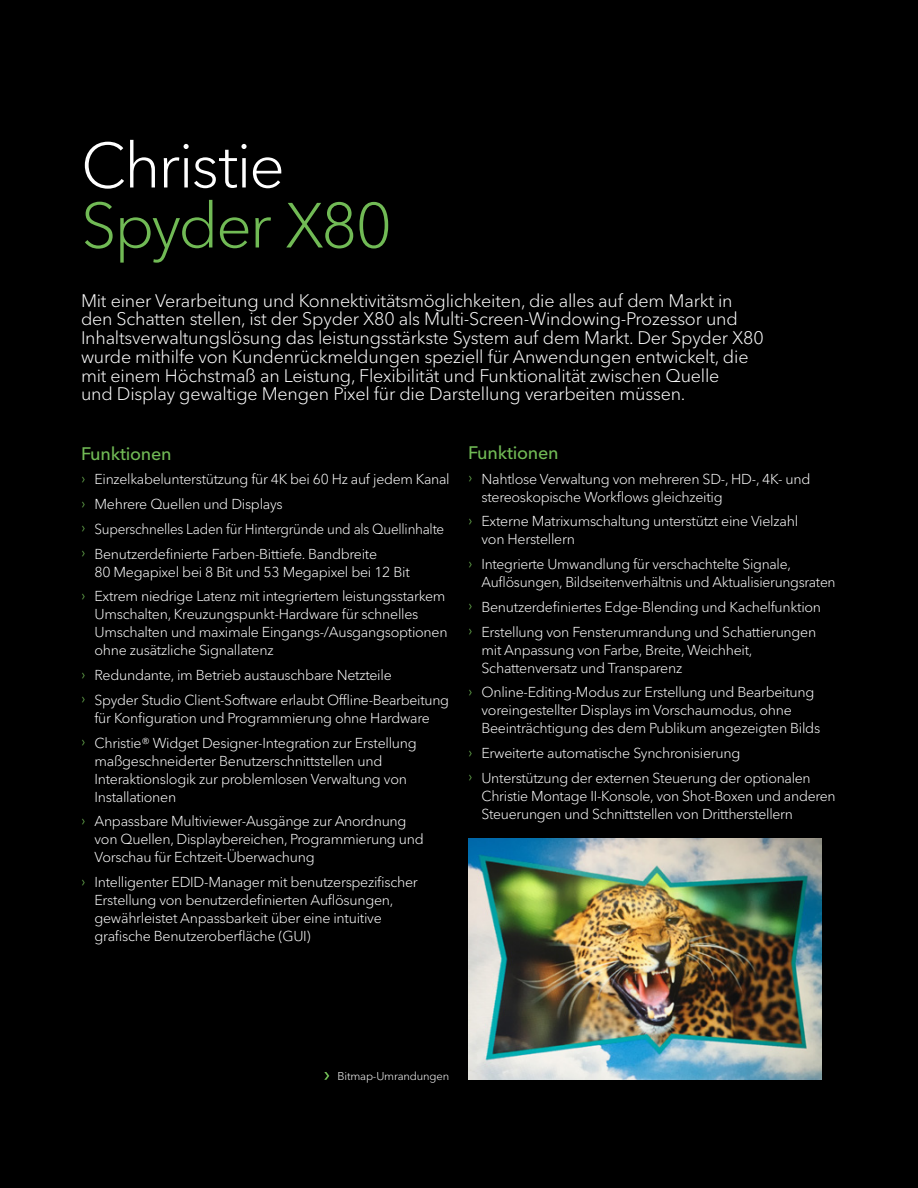
<style>
.page{position:relative;width:918px;height:1188px;background:#000}
.page>*{position:absolute;margin:0;border:0;box-sizing:border-box;transform-origin:0 0}
.Headline_final{font:300 63px/60px "Avenir Next Cyr";letter-spacing:-.035em;color:#71ba55}
.bodyCopy_final-13{font:300 18px/18.8px "Avenir Next Cyr";letter-spacing:-.01em;color:#fff}
.bodyCopy_final-13-2{font:500 18px "Avenir Next Cyr";letter-spacing:-.01em;color:#71ba55}
.t1{font:300 14.25px/18px "Avenir Next Cyr";letter-spacing:-.02em;color:#fff}
.t2{font:300 14.25px "Avenir Next Cyr";letter-spacing:-.02em;color:#fff;scale:.95 1}
.calloutCopy_final-13{font:300 11.25px "Avenir Next Cyr";letter-spacing:-.01em;color:#fff}
.s1{color:#fff}
.s2{color:#71ba55}
</style>
<div class="page">
<img style="left:468px;top:838px;width:354px;height:242px">
<svg style="left:324px;top:1072px;width:5px;height:8px"></svg>
<p class="Headline_final" style="left:81px;top:136px;width:312px"><span class="s1">Christie<br></span>Spyder X80</p>
<p class="bodyCopy_final-13" style="left:81px;top:291px;width:684px">Mit einer Verarbeitung und Konnektivitätsmöglichkeiten, die alles auf dem Markt in den Schatten stellen, ist der Spyder X80 als Multi-Screen-Windowing-Prozessor und Inhaltsverwaltungslösung das leistungsstärkste System auf dem Markt. Der Spyder X80 wurde mithilfe von Kundenrückmeldungen speziell für Anwendungen entwickelt, die mit einem Höchstmaß an Leistung, Flexibilität und Funktionalität zwischen Quelle<br>und Display gewaltige Mengen Pixel für die Darstellung verarbeiten müssen.</p>
<p class="bodyCopy_final-13-2" style="left:81px;top:443px;width:92px">Funktionen</p>
<p class="t1" style="left:81px;top:471px;width:370px"><span class="s2">›</span> Einzelkabelunterstützung für 4K bei 60 Hz auf jedem Kanal</p>
<p class="t1" style="left:81px;top:495px;width:203px"><span class="s2">›</span> Mehrere Quellen und Displays</p>
<p class="t2" style="left:81px;top:521px;width:384px"><span class="s2">›</span> Superschnelles Laden für Hintergründe und als Quellinhalte</p>
<p class="t1" style="left:94px;top:545px;width:317px;text-indent:-14px"><span class="s2">›</span> Benutzerdefinierte Farben-Bittiefe. Bandbreite<br>80 Megapixel bei 8 Bit und 53 Megapixel bei 12 Bit</p>
<p class="t1" style="left:94px;top:588px;width:355px;text-indent:-14px"><span class="s2">›</span> Extrem niedrige Latenz mit integriertem leistungsstarkem Umschalten, Kreuzungspunkt-Hardware für schnelles Umschalten und maximale Eingangs-/Ausgangsoptionen ohne zusätzliche Signallatenz</p>
<p class="t1" style="left:81px;top:666px;width:312px"><span class="s2">›</span> Redundante, im Betrieb austauschbare Netzteile</p>
<p class="t1" style="left:81px;top:691px;width:370px;text-align:center"><span class="s2">›</span> Spyder Studio Client-Software erlaubt Offline-Bearbeitung für Konfiguration und Programmierung ohne Hardware</p>
<p class="t1" style="left:94px;top:734px;width:324px;text-indent:-14px"><span class="s2">›</span> Christie® Widget Designer-Integration zur Erstellung maßgeschneiderter Benutzerschnittstellen und Interaktionslogik zur problemlosen Verwaltung von Installationen</p>
<p class="t1" style="left:94px;top:813px;width:331px;text-indent:-14px"><span class="s2">›</span> Anpassbare Multiviewer-Ausgänge zur Anordnung von Quellen, Displaybereichen, Programmierung und<br>Vorschau für Echtzeit-Überwachung</p>
<p class="t1" style="left:94px;top:873px;width:325px;text-indent:-14px"><span class="s2">›</span> Intelligenter EDID-Manager mit benutzerspezifischer Erstellung von benutzerdefinierten Auflösungen, gewährleistet Anpassbarkeit über eine intuitive grafische Benutzeroberfläche (GUI)</p>
<p class="bodyCopy_final-13-2" style="left:468px;top:442px;width:92px">Funktionen</p>
<p class="t1" style="left:482px;top:470px;width:331px;text-indent:-14px"><span class="s2">›</span> Nahtlose Verwaltung von mehreren SD-, HD-, 4K- und stereoskopische Workflows gleichzeitig</p>
<p class="t1" style="left:482px;top:513px;width:318px;text-indent:-14px"><span class="s2">›</span> Externe Matrixumschaltung unterstützt eine Vielzahl von Herstellern</p>
<p class="t1" style="left:482px;top:555px;width:356px;text-indent:-14px"><span class="s2">›</span> Integrierte Umwandlung für verschachtelte Signale,<br>Auflösungen, Bildseitenverhältnis und Aktualisierungsraten</p>
<p class="t1" style="left:468px;top:598px;width:355px"><span class="s2">›</span> Benutzerdefiniertes Edge-Blending und Kachelfunktion</p>
<p class="t1" style="left:482px;top:623px;width:336px;text-indent:-14px"><span class="s2">›</span> Erstellung von Fensterumrandung und Schattierungen mit Anpassung von Farbe, Breite, Weichheit,<br>Schattenversatz und Transparenz</p>
<p class="t1" style="left:482px;top:684px;width:340px;text-indent:-14px"><span class="s2">›</span> Online-Editing-Modus zur Erstellung und Bearbeitung voreingestellter Displays im Vorschaumodus, ohne<br>Beeinträchtigung des dem Publikum angezeigten Bilds</p>
<p class="t1" style="left:468px;top:744px;width:274px"><span class="s2">›</span> Erweiterte automatische Synchronisierung</p>
<p class="t1" style="left:482px;top:769px;width:356px;text-indent:-14px"><span class="s2">›</span> Unterstützung der externen Steuerung der optionalen<br>Christie Montage II-Konsole, von Shot-Boxen und anderen<br>Steuerungen und Schnittstellen von Drittherstellern</p>
<p class="calloutCopy_final-13" style="left:337px;top:1069px;width:113px">Bitmap-Umrandungen</p>
</div>
